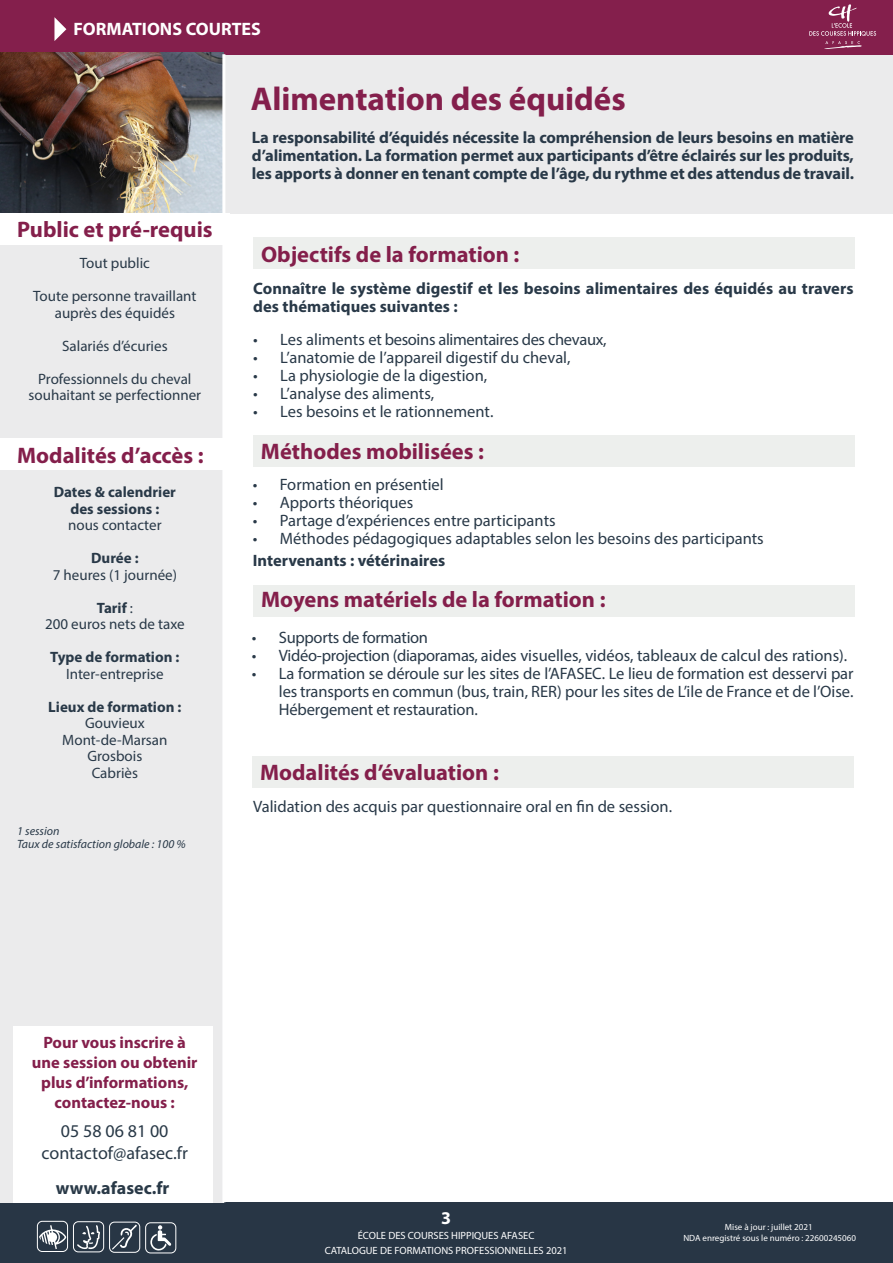
<style>
.page{position:relative;width:893px;height:1263px;background:#fff}
.page>*{position:absolute;margin:0;border:0;box-sizing:border-box;transform-origin:0 0}
.t1{font:700 33px "Myriad Pro";color:#841f4c}
.t2{font:700 22.5px "Myriad Pro";color:#841f4b}
.t3{font:18px "Myriad Pro";color:#293947}
.t4{font:700 18px "Myriad Pro";color:#fff}
.t5{font:700 18px "Myriad Pro";color:#293947}
.t6{font:16.5px/18px "Myriad Pro";color:#293948;text-align:justify}
.t7{font:700 16.5px/18px "Myriad Pro";color:#293948;text-align:justify}
.t8{font:700 16.5px/19.8px "Myriad Pro";color:#841f4b;text-align:center}
.t9{font:16.5px "Myriad Pro";letter-spacing:-.02em;color:#293948}
.t10{font:15px "Myriad Pro";color:#293948}
.t11{font:700 15px "Myriad Pro";color:#293948}
.t12{font:italic 12px "Myriad Pro";color:#293948}
.t13{font:10.5px/15px "Myriad Pro";color:#fff;text-align:center}
.t14{font:9px/10.8px "Myriad Pro";color:#fff;text-align:center}
.s1{font-weight:400}
</style>
<div class="page">
<div style="left:0;top:1202px;width:893px;height:61px;background:#283645"></div>
<svg style="left:39px;top:1225px;width:27px;height:24px"></svg>
<svg style="left:77px;top:1225px;width:23px;height:24px"></svg>
<svg style="left:112px;top:1237px;width:12px;height:13px"></svg>
<svg style="left:120px;top:1224px;width:17px;height:24px"></svg>
<svg style="left:150px;top:1225px;width:21px;height:26px"></svg>
<div style="left:37px;top:1221px;width:31px;height:31px;border:1px solid #fff;border-radius:5px"></div>
<div style="left:73px;top:1221px;width:31px;height:31px;border:1px solid #fff;border-radius:5px"></div>
<div style="left:109px;top:1222px;width:31px;height:31px;border:1px solid #fff;border-radius:5px"></div>
<div style="left:145px;top:1222px;width:31px;height:31px;border:1px solid #fff;border-radius:5px"></div>
<div style="left:224px;top:54px;width:669px;height:160px;background:#ebebec"></div>
<div style="left:0;top:54px;width:224px;height:1148px;background:#ebebec"></div>
<div style="left:252px;top:757px;width:601px;height:31px;background:#edefed"></div>
<div style="left:253px;top:237px;width:601px;height:32px;background:#edefed"></div>
<div style="left:0;top:0;width:893px;height:54px;background:#841f4c"></div>
<svg style="left:54px;top:17px;width:12px;height:24px"></svg>
<div style="left:254px;top:435px;width:601px;height:31px;background:#edefed"></div>
<div style="left:254px;top:585px;width:601px;height:32px;background:#edefed"></div>
<img style="left:0;top:53px;width:224px;height:160px">
<div style="left:0;top:213px;width:229px;height:32px;background:#fff"></div>
<div style="left:0;top:439px;width:229px;height:31px;background:#fff"></div>
<div style="left:13px;top:1026px;width:199px;height:176px;background:#fff"></div>
<hr style="left:222px;top:54px;width:3px;height:1148px;background:#fff">
<svg style="left:809px;top:4px;width:67px;height:45px"></svg>
<p class="t4" style="left:73px;top:17px;width:189px">FORMATIONS COURTES</p>
<p class="t2" style="left:17px;top:215px;width:197px">Public et pré-requis</p>
<p class="t10" style="left:80px;top:254px;width:72px">Tout public</p>
<p class="t10" style="left:33px;top:287px;width:165px">Toute personne travaillant</p>
<p class="t10" style="left:55px;top:303px;width:122px">auprès des équidés</p>
<p class="t10" style="left:62px;top:336px;width:107px">Salariés d’écuries</p>
<p class="t10" style="left:38px;top:369px;width:155px">Professionnels du cheval</p>
<p class="t10" style="left:29px;top:386px;width:174px">souhaitant se perfectionner</p>
<p class="t2" style="left:17px;top:440px;width:188px">Modalités d’accès :</p>
<p class="t11" style="left:54px;top:483px;width:124px">Dates &amp; calendrier</p>
<p class="t11" style="left:70px;top:499px;width:90px">des sessions :</p>
<p class="t10" style="left:68px;top:516px;width:95px">nous contacter</p>
<p class="t11" style="left:91px;top:549px;width:49px">Durée :</p>
<p class="t10" style="left:53px;top:566px;width:126px">7 heures (1 journée)</p>
<p class="t11" style="left:97px;top:598px;width:38px">Tarif <span class="s1">:</span></p>
<p class="t10" style="left:45px;top:615px;width:141px">200 euros nets de taxe</p>
<p class="t11" style="left:50px;top:648px;width:131px">Type de formation :</p>
<p class="t10" style="left:66px;top:665px;width:99px">Inter-entreprise</p>
<p class="t11" style="left:48px;top:697px;width:135px">Lieux de formation :</p>
<p class="t10" style="left:85px;top:714px;width:61px">Gouvieux</p>
<p class="t10" style="left:62px;top:731px;width:107px">Mont-de-Marsan</p>
<p class="t10" style="left:87px;top:747px;width:56px">Grosbois</p>
<p class="t10" style="left:92px;top:764px;width:48px">Cabriès</p>
<p class="t12" style="left:17px;top:823px;width:44px">1 session</p>
<p class="t12" style="left:17px;top:837px;width:170px">Taux de satisfaction globale : 100 %</p>
<p class="t1" style="left:251px;top:77px;width:376px">Alimentation des équidés</p>
<p class="t7" style="left:252px;top:128px;width:604px">La responsabilité d’équidés nécessite la compréhension de leurs besoins en matière d’alimentation. La formation permet aux participants d’être éclairés sur les produits, les apports à donner en tenant compte de l’âge, du rythme et des attendus de travail.</p>
<p class="t2" style="left:261px;top:239px;width:260px">Objectifs de la formation :</p>
<p class="t7" style="left:253px;top:279px;width:602px">Connaître le système digestif et les besoins alimentaires des équidés au travers des thématiques suivantes :</p>
<p class="t9" style="left:253px;top:330px;width:355px">• Les aliments et besoins alimentaires des chevaux,</p>
<p class="t6" style="left:253px;top:348px;width:319px">• L’anatomie de l’appareil digestif du cheval,</p>
<p class="t6" style="left:253px;top:366px;width:235px">• La physiologie de la digestion,</p>
<p class="t6" style="left:253px;top:384px;width:182px">• L’analyse des aliments,</p>
<p class="t6" style="left:253px;top:402px;width:242px">• Les besoins et le rationnement.</p>
<p class="t2" style="left:261px;top:436px;width:225px">Méthodes mobilisées :</p>
<p class="t6" style="left:253px;top:475px;width:192px">• Formation en présentiel</p>
<p class="t6" style="left:253px;top:493px;width:162px">• Apports théoriques</p>
<p class="t6" style="left:253px;top:511px;width:304px">• Partage d’expériences entre participants</p>
<p class="t6" style="left:253px;top:529px;width:513px">• Méthodes pédagogiques adaptables selon les besoins des participants</p>
<p class="t7" style="left:253px;top:551px;width:194px">Intervenants : vétérinaires</p>
<p class="t2" style="left:261px;top:584px;width:346px">Moyens matériels de la formation :</p>
<p class="t9" style="left:252px;top:628px;width:178px">• Supports de formation</p>
<p class="t6" style="left:252px;top:646px;width:597px">• Vidéo-projection (diaporamas, aides visuelles, vidéos, tableaux de calcul des rations).</p>
<p class="t6" style="left:279px;top:664px;width:576px;text-indent:-27px">• La formation se déroule sur les sites de l’AFASEC. Le lieu de formation est desservi par les transports en commun (bus, train, RER) pour les sites de L’ile de France et de l’Oise.<br>Hébergement et restauration.</p>
<p class="t2" style="left:260px;top:758px;width:240px">Modalités d’évaluation :</p>
<p class="t6" style="left:253px;top:797px;width:420px">Validation des acquis par questionnaire oral en fin de session.</p>
<p class="t8" style="left:43px;top:1032px;width:144px">Pour vous inscrire à</p>
<p class="t8" style="left:32px;top:1052px;width:167px">une session ou obtenir plus d’informations,</p>
<p class="t8" style="left:55px;top:1092px;width:122px">contactez-nous :</p>
<p class="t3" style="left:61px;top:1120px;width:109px">05 58 06 81 00</p>
<p class="t3" style="left:42px;top:1142px;width:148px">contactof@afasec.fr</p>
<p class="t5" style="left:56px;top:1176px;width:115px">www.afasec.fr</p>
<p class="t4" style="left:441px;top:1206px;width:11px">3</p>
<p class="t13" style="left:325px;top:1228px;width:244px">ÉCOLE DES COURSES HIPPIQUES AFASEC<br>CATALOGUE DE FORMATIONS PROFESSIONNELLES 2021</p>
<p class="t14" style="left:683px;top:1221px;width:174px">Mise à jour : juillet 2021<br>NDA enregistré sous le numéro : 22600245060</p>
</div>
